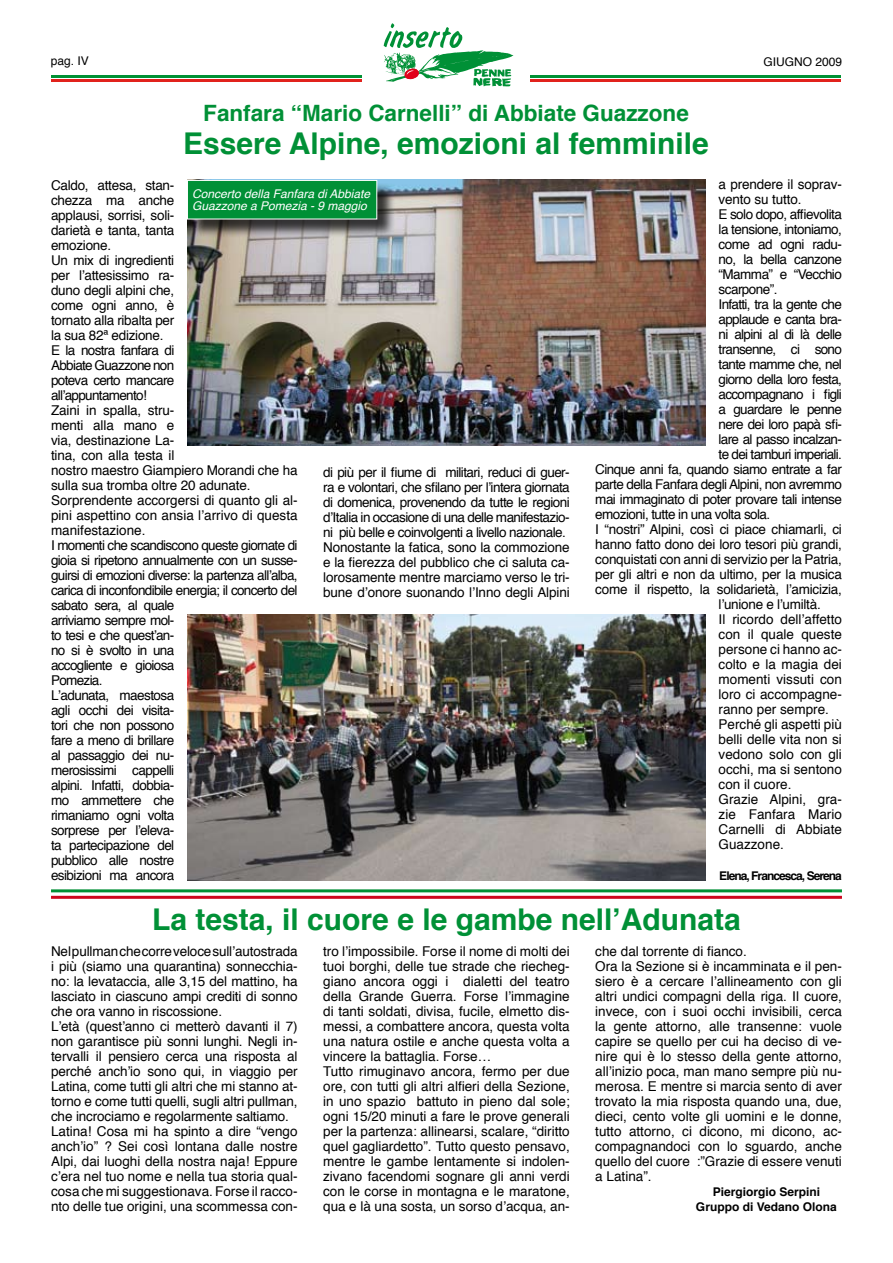
<style>
.page{position:relative;width:893px;height:1263px;background:#fff}
.page>*{position:absolute;margin:0;border:0;box-sizing:border-box;transform-origin:0 0}
.t1{font:700 30px "Helvetica";color:#009036}
.t2{font:700 22.5px "Helvetica";color:#009036}
.t3{font:13.5px/15px "Helvetica";letter-spacing:-.01em;color:#000}
.t4{font:13.5px/15px "Helvetica";letter-spacing:-.04em;color:#000}
.t5{font:13.5px "Helvetica";letter-spacing:-.05em;color:#000}
.t6{font:italic 12px/12px "Helvetica";color:#fff}
.t7{font:700 12px/15px "Helvetica";color:#000;text-align:center}
.t8{font:700 12px "Helvetica";letter-spacing:-.08em;color:#000}
.t9{font:12px "Helvetica";color:#000}
</style>
<div class="page">
<hr style="left:531px;top:80px;width:310px;height:2px;background:#e1221c">
<hr style="left:531px;top:75px;width:310px;height:3px;background:#009134">
<hr style="left:51px;top:80px;width:310px;height:2px;background:#e1221c">
<hr style="left:51px;top:75px;width:310px;height:3px;background:#009134">
<svg style="left:361px;top:23px;width:170px;height:64px"></svg>
<img style="left:187px;top:614px;width:519px;height:267px">
<img style="left:187px;top:179px;width:519px;height:266px">
<div style="left:189px;top:182px;width:206px;height:56px;background:#000;opacity:.75"></div>
<div style="left:187px;top:180px;width:190px;height:39px;background:#009036"></div>
<div style="left:187px;top:180px;width:190px;height:39px;border:1px solid #fff"></div>
<hr style="left:51px;top:889px;width:791px;height:3px;background:#009036">
<hr style="left:51px;top:896px;width:791px;height:3px;background:#cd071e">
<p class="t9" style="left:51px;top:52px;width:40px">pag. IV</p>
<p class="t9" style="left:763px;top:52px;width:80px">GIUGNO 2009</p>
<h2 class="t2" style="left:203px;top:95px;width:487px">Fanfara “Mario Carnelli” di Abbiate Guazzone</h2>
<h1 class="t1" style="left:183px;top:119px;width:527px">Essere Alpine, emozioni al femminile</h1>
<p class="t4" style="left:51px;top:178px;width:248px">Caldo, attesa, stan-<br>chezza ma anche<br>applausi, sorrisi, soli-<br>darietà e tanta, tanta<br>emozione.<br>Un mix di ingredienti<br>per l’attesissimo ra-<br>duno degli alpini che,<br>come ogni anno, è<br>tornato alla ribalta per<br>la sua 82ª edizione.<br>E la nostra fanfara di<br>Abbiate Guazzone non<br>poteva certo mancare<br>all’appuntamento!<br>Zaini in spalla, stru-<br>menti alla mano e<br>via, destinazione La-<br>tina, con alla testa il<br>nostro maestro Giampiero Morandi che ha sulla sua tromba oltre 20 adunate.<br>Sorprendente accorgersi di quanto gli al&shy;pini aspettino con ansia l’arrivo di questa manifestazione.<br>I momenti che scandiscono queste giornate di gioia si ripetono annualmente con un susse&shy;guirsi di emozioni diverse: la partenza all’alba, carica di inconfondibile energia; il concerto del sabato sera, al quale<br>arriviamo sempre mol-<br>to tesi e che quest’an-<br>no si è svolto in una<br>accogliente e gioiosa<br>Pomezia.<br>L’adunata, maestosa<br>agli occhi dei visita-<br>tori che non possono<br>fare a meno di brillare<br>al passaggio dei nu-<br>merosissimi cappelli<br>alpini. Infatti, dobbia-<br>mo ammettere che<br>rimaniamo ogni volta<br>sorprese per l’eleva-<br>ta partecipazione del<br>pubblico alle nostre<br>esibizioni ma ancora</p>
<p class="t3" style="left:719px;top:178px;width:125px">a prendere il soprav-</p>
<p class="t3" style="left:719px;top:193px;width:84px">vento su tutto.</p>
<p class="t4" style="left:719px;top:208px;width:125px">E solo dopo, affievolita</p>
<p class="t4" style="left:719px;top:223px;width:125px">la tensione, intoniamo,</p>
<p class="t4" style="left:719px;top:238px;width:125px">come ad ogni radu-</p>
<p class="t4" style="left:719px;top:253px;width:125px">no, la bella canzone</p>
<p class="t4" style="left:719px;top:268px;width:125px">“Mamma” e “Vecchio</p>
<p class="t4" style="left:719px;top:283px;width:60px">scarpone”.</p>
<p class="t5" style="left:719px;top:294px;width:125px">Infatti, tra la gente che</p>
<p class="t5" style="left:719px;top:309px;width:125px">applaude e canta bra-</p>
<p class="t5" style="left:719px;top:324px;width:125px">ni alpini al di là delle</p>
<p class="t5" style="left:719px;top:339px;width:125px">transenne, ci sono</p>
<p class="t5" style="left:719px;top:354px;width:125px">tante mamme che, nel</p>
<p class="t5" style="left:719px;top:369px;width:125px">giorno della loro festa,</p>
<p class="t5" style="left:719px;top:384px;width:125px">accompagnano i figli</p>
<p class="t5" style="left:719px;top:399px;width:125px">a guardare le penne</p>
<p class="t5" style="left:719px;top:414px;width:125px">nere dei loro papà sfi-</p>
<p class="t5" style="left:719px;top:429px;width:125px">lare al passo incalzan-</p>
<p class="t5" style="left:719px;top:444px;width:125px">te dei tamburi imperiali.</p>
<p class="t4" style="left:595px;top:463px;width:248px">Cinque anni fa, quando siamo entrate a far</p>
<p class="t4" style="left:595px;top:478px;width:248px">parte della Fanfara degli Alpini, non avremmo</p>
<p class="t4" style="left:595px;top:493px;width:248px">mai immaginato di poter provare tali intense</p>
<p class="t4" style="left:595px;top:508px;width:177px">emozioni, tutte in una volta sola.</p>
<p class="t3" style="left:595px;top:523px;width:248px">I “nostri” Alpini, così ci piace chiamarli, ci</p>
<p class="t3" style="left:595px;top:538px;width:248px">hanno fatto dono dei loro tesori più grandi,</p>
<p class="t3" style="left:595px;top:553px;width:248px">conquistati con anni di servizio per la Patria,</p>
<p class="t3" style="left:595px;top:568px;width:248px">per gli altri e non da ultimo, per la musica</p>
<p class="t3" style="left:595px;top:583px;width:248px">come il rispetto, la solidarietà, l’amicizia,</p>
<p class="t3" style="left:719px;top:598px;width:104px">l’unione e l’umiltà.</p>
<p class="t3" style="left:719px;top:613px;width:125px">Il ricordo dell’affetto</p>
<p class="t3" style="left:719px;top:628px;width:125px">con il quale queste</p>
<p class="t3" style="left:719px;top:643px;width:125px">persone ci hanno ac-</p>
<p class="t3" style="left:719px;top:658px;width:125px">colto e la magia dei</p>
<p class="t3" style="left:719px;top:673px;width:125px">momenti vissuti con</p>
<p class="t3" style="left:719px;top:688px;width:125px">loro ci accompagne-</p>
<p class="t3" style="left:719px;top:703px;width:112px">ranno per sempre.</p>
<p class="t3" style="left:719px;top:718px;width:125px">Perché gli aspetti più</p>
<p class="t3" style="left:719px;top:733px;width:125px">belli delle vita non si</p>
<p class="t3" style="left:719px;top:748px;width:125px">vedono solo con gli</p>
<p class="t3" style="left:719px;top:763px;width:125px">occhi, ma si sentono</p>
<p class="t3" style="left:719px;top:778px;width:74px">con il cuore.</p>
<p class="t3" style="left:719px;top:793px;width:125px">Grazie Alpini, gra-</p>
<p class="t3" style="left:719px;top:808px;width:125px">zie Fanfara Mario</p>
<p class="t3" style="left:719px;top:823px;width:125px">Carnelli di Abbiate</p>
<p class="t3" style="left:719px;top:838px;width:67px">Guazzone.</p>
<p class="t8" style="left:719px;top:866px;width:124px">Elena, Francesca, Serena</p>
<p class="t6" style="left:192px;top:188px;width:180px">Concerto della Fanfara di Abbiate<br>Guazzone a Pomezia - 9 maggio</p>
<p class="t4" style="left:323px;top:465px;width:248px">di più per il fiume di militari, reduci di guer&shy;ra e volontari, che sfilano per l’intera giornata di domenica, provenendo da tutte le regioni d’Italia in occasione di una delle manifestazio&shy;ni più belle e coinvolgenti a livello nazionale.<br>Nonostante la fatica, sono la commozione e la fierezza del pubblico che ci saluta ca&shy;lorosamente mentre marciamo verso le tri&shy;bune d’onore suonando l’Inno degli Alpini</p>
<h1 class="t1" style="left:152px;top:895px;width:590px">La testa, il cuore e le gambe nell’Adunata</h1>
<p class="t3" style="left:51px;top:944px;width:248px">Nel pullman che corre veloce sull’autostrada i più (siamo una quarantina) sonnecchia&shy;no: la levataccia, alle 3,15 del mattino, ha lasciato in ciascuno ampi crediti di sonno che ora vanno in riscossione.<br>L’età (quest’anno ci metterò davanti il 7) non garantisce più sonni lunghi. Negli in&shy;tervalli il pensiero cerca una risposta al perché anch’io sono qui, in viaggio per Latina, come tutti gli altri che mi stanno at&shy;torno e come tutti quelli, sugli altri pullman, che incrociamo e regolarmente saltiamo.<br>Latina! Cosa mi ha spinto a dire “vengo anch’io” ? Sei così lontana dalle nostre Alpi, dai luoghi della nostra naja! Eppure c’era nel tuo nome e nella tua storia qual&shy;cosa che mi suggestionava. Forse il racco&shy;nto delle tue origini, una scommessa con-</p>
<p class="t3" style="left:323px;top:944px;width:248px">tro l’impossibile. Forse il nome di molti dei tuoi borghi, delle tue strade che riecheg&shy;giano ancora oggi i dialetti del teatro della Grande Guerra. Forse l’immagine di tanti soldati, divisa, fucile, elmetto dis&shy;messi, a combattere ancora, questa volta una natura ostile e anche questa volta a vincere la battaglia. Forse…<br>Tutto rimuginavo ancora, fermo per due ore, con tutti gli altri alfieri della Sezione, in uno spazio battuto in pieno dal sole; ogni 15/20 minuti a fare le prove generali per la partenza: allinearsi, scalare, “diritto quel gagliardetto”. Tutto questo pensavo, mentre le gambe lentamente si indolen&shy;zivano facendomi sognare gli anni verdi con le corse in montagna e le maratone, qua e là una sosta, un sorso d’acqua, an-</p>
<p class="t3" style="left:595px;top:944px;width:248px">che dal torrente di fianco.<br>Ora la Sezione si è incamminata e il pen&shy;siero è a cercare l’allineamento con gli altri undici compagni della riga. Il cuore, invece, con i suoi occhi invisibili, cerca la gente attorno, alle transenne: vuole capire se quello per cui ha deciso di ve&shy;nire qui è lo stesso della gente attorno, all’inizio poca, man mano sempre più nu&shy;merosa. E mentre si marcia sento di aver trovato la mia risposta quando una, due, dieci, cento volte gli uomini e le donne, tutto attorno, ci dicono, mi dicono, ac&shy;compagnandoci con lo sguardo, anche quello del cuore :”Grazie di essere venuti a Latina”.</p>
<p class="t7" style="left:696px;top:1184px;width:142px">Piergiorgio Serpini<br>Gruppo di Vedano Olona</p>
</div>
